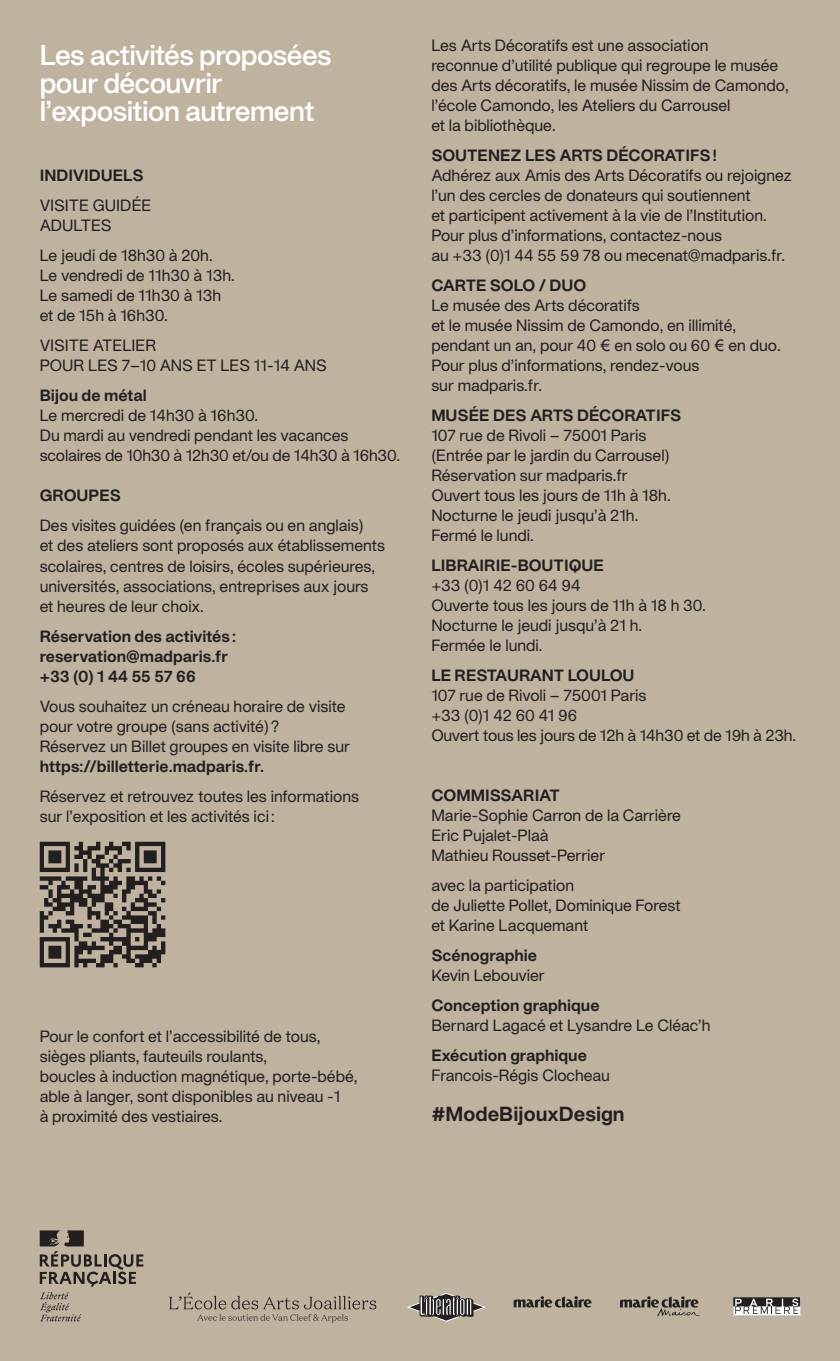
<style>
.page{position:relative;width:840px;height:1361px;background:#fff}
.page>*{position:absolute;margin:0;border:0;box-sizing:border-box;transform-origin:0 0}
.t1{font:28px/28px "APK Protocol Semi Bold";letter-spacing:-.02em;color:#fff}
.t2{font:20px "APK Protocol Bold";color:#231f20}
.t3{font:16px/20px "APK Protocol Regular";color:#231f20}
.t4{font:16px/20px "APK Protocol Bold";color:#231f20}
</style>
<div class="page">
<div style="left:0;top:0;width:839px;height:1361px;background:#bfb3a0"></div>
<img style="left:39px;top:841px;width:127px;height:127px">
<svg style="left:40px;top:1292px;width:41px;height:29px"></svg>
<svg style="left:40px;top:1230px;width:103px;height:56px"></svg>
<svg style="left:407px;top:1293px;width:78px;height:28px"></svg>
<svg style="left:733px;top:1297px;width:66px;height:18px"></svg>
<svg style="left:620px;top:1296px;width:79px;height:20px"></svg>
<svg style="left:513px;top:1296px;width:78px;height:12px"></svg>
<svg style="left:169px;top:1292px;width:207px;height:30px"></svg>
<h1 class="t1" style="left:40px;top:41px;width:293px">Les activités proposées pour découvrir l’exposition autrement</h1>
<p class="t4" style="left:40px;top:165px;width:105px">INDIVIDUELS</p>
<p class="t3" style="left:40px;top:195px;width:113px">VISITE GUIDÉE<br>ADULTES</p>
<p class="t3" style="left:40px;top:245px;width:196px">Le jeudi de 18h30 à 20h.<br>Le vendredi de 11h30 à 13h.<br>Le samedi de 11h30 à 13h et de 15h à 16h30.</p>
<p class="t3" style="left:40px;top:335px;width:288px">VISITE ATELIER<br>POUR LES 7–10 ANS ET LES 11-14 ANS</p>
<p class="t4" style="left:40px;top:385px;width:108px">Bijou de métal</p>
<p class="t3" style="left:40px;top:405px;width:361px">Le mercredi de 14h30 à 16h30.<br>Du mardi au vendredi pendant les vacances scolaires de 10h30 à 12h30 et/ou de 14h30 à 16h30.</p>
<p class="t4" style="left:40px;top:485px;width:83px">GROUPES</p>
<p class="t3" style="left:40px;top:515px;width:346px">Des visites guidées (en français ou en anglais)<br>et des ateliers sont proposés aux établissements scolaires, centres de loisirs, écoles supérieures, universités, associations, entreprises aux jours et heures de leur choix.</p>
<p class="t4" style="left:40px;top:625px;width:197px">Réservation des activités : reservation@madparis.fr +33 (0) 1 44 55 57 66</p>
<p class="t3" style="left:40px;top:695px;width:311px">Vous souhaitez un créneau horaire de visite pour votre groupe (sans activité) ?<br>Réservez un Billet groupes en visite libre sur</p>
<p class="t4" style="left:40px;top:755px;width:226px">https://billetterie.madparis.fr.</p>
<p class="t3" style="left:40px;top:785px;width:321px">Réservez et retrouvez toutes les informations sur l’exposition et les activités ici :</p>
<p class="t3" style="left:40px;top:1025px;width:319px">Pour le confort et l’accessibilité de tous, sièges pliants, fauteuils roulants,<br>boucles à induction magnétique, porte-bébé, able à langer, sont disponibles au niveau -1<br>à proximité des vestiaires.</p>
<p class="t3" style="left:431px;top:35px;width:358px">Les Arts Décoratifs est une association<br>reconnue d’utilité publique qui regroupe le musée des Arts décoratifs, le musée Nissim de Camondo, l’école Camondo, les Ateliers du Carrousel<br>et la bibliothèque.</p>
<p class="t4" style="left:431px;top:145px;width:287px">SOUTENEZ LES ARTS DÉCORATIFS !</p>
<p class="t3" style="left:431px;top:165px;width:362px">Adhérez aux Amis des Arts Décoratifs ou rejoignez l’un des cercles de donateurs qui soutiennent<br>et participent activement à la vie de l’Institution.<br>Pour plus d’informations, contactez-nous<br>au +33 (0)1 44 55 59 78 ou mecenat@madparis.fr.</p>
<p class="t4" style="left:431px;top:275px;width:156px">CARTE SOLO / DUO</p>
<p class="t3" style="left:431px;top:295px;width:351px">Le musée des Arts décoratifs<br>et le musée Nissim de Camondo, en illimité, pendant un an, pour 40 € en solo ou 60 € en duo.<br>Pour plus d’informations, rendez-vous<br>sur madparis.fr.</p>
<p class="t4" style="left:431px;top:405px;width:251px">MUSÉE DES ARTS DÉCORATIFS</p>
<p class="t3" style="left:431px;top:425px;width:241px">107 rue de Rivoli – 75001 Paris (Entrée par le jardin du Carrousel)<br>Réservation sur madparis.fr<br>Ouvert tous les jours de 11h à 18h.<br>Nocturne le jeudi jusqu’à 21h.<br>Fermé le lundi.</p>
<p class="t4" style="left:431px;top:555px;width:174px">LIBRAIRIE-BOUTIQUE</p>
<p class="t3" style="left:431px;top:575px;width:276px">+33 (0)1 42 60 64 94<br>Ouverte tous les jours de 11h à 18 h 30.<br>Nocturne le jeudi jusqu’à 21 h.<br>Fermée le lundi.</p>
<p class="t4" style="left:431px;top:665px;width:205px">LE RESTAURANT LOULOU</p>
<p class="t3" style="left:431px;top:685px;width:366px">107 rue de Rivoli – 75001 Paris<br>+33 (0)1 42 60 41 96<br>Ouvert tous les jours de 12h à 14h30 et de 19h à 23h.</p>
<p class="t4" style="left:431px;top:785px;width:130px">COMMISSARIAT</p>
<p class="t3" style="left:431px;top:805px;width:251px">Marie-Sophie Carron de la Carrière<br>Eric Pujalet-Plaà<br>Mathieu Rousset-Perrier</p>
<p class="t3" style="left:431px;top:875px;width:251px">avec la participation<br>de Juliette Pollet, Dominique Forest et Karine Lacquemant</p>
<p class="t4" style="left:431px;top:945px;width:107px">Scénographie</p>
<p class="t3" style="left:431px;top:965px;width:115px">Kevin Lebouvier</p>
<p class="t4" style="left:431px;top:995px;width:170px">Conception graphique</p>
<p class="t3" style="left:431px;top:1015px;width:280px">Bernard Lagacé et Lysandre Le Cléac’h</p>
<p class="t4" style="left:431px;top:1045px;width:157px">Exécution graphique</p>
<p class="t3" style="left:431px;top:1065px;width:180px">Francois-Régis Clocheau</p>
<p class="t2" style="left:431px;top:1101px;width:195px">#ModeBijouxDesign</p>
</div>
